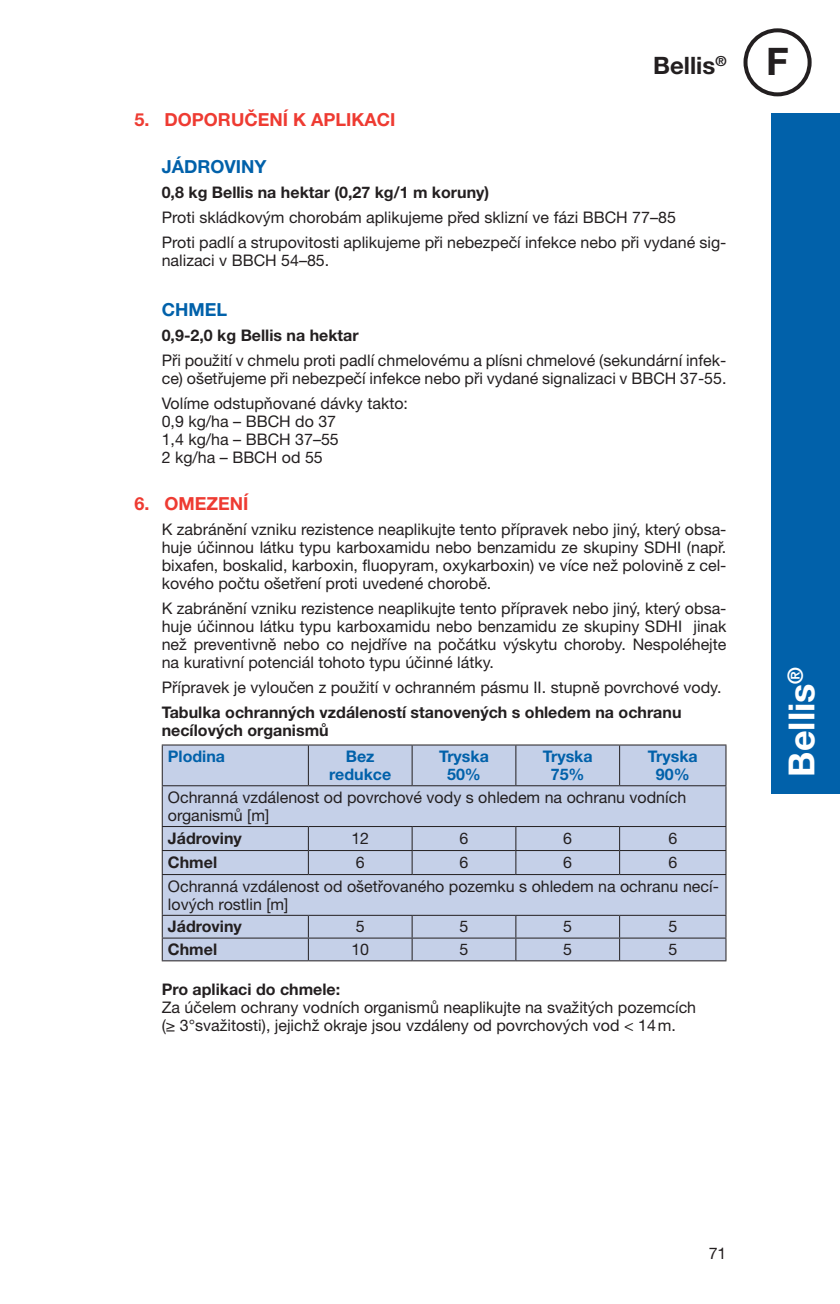
<style>
.page{position:relative;width:840px;height:1304px;background:#fff}
.page>*{position:absolute;margin:0;border:0;box-sizing:border-box;transform-origin:0 0}
.t1{font:700 38px "Helvetica Neue LT Pro";color:#231f20}
.t2{font:700 36px "Helvetica Neue LT Pro";color:#fff}
.t3{font:700 24px "Helvetica Neue LT Pro";color:#231f20}
.t4{font:700 18px "Helvetica Neue LT Pro";color:#ee3b32}
.t5{font:700 18px "Helvetica Neue LT Pro";color:#0161aa}
.t6{font:16px/18px "Helvetica Neue LT Pro";color:#231f20}
.t7{font:700 16px/18px "Helvetica Neue LT Pro";color:#231f20}
.t8{font:700 16px/18px "Helvetica Neue LT Pro";color:#0161aa;text-align:center}
</style>
<div class="page">
<div style="left:771px;top:113px;width:68px;height:681px;background:#0161aa"></div>
<div style="left:743px;top:28px;width:68px;height:68px;border:4px solid #231f20;border-radius:50%"></div>
<div style="left:163px;top:745px;width:562px;height:215px;background:#c5d0e8"></div>
<hr style="left:725px;top:786px;width:1px;height:40px;background:#231f20">
<hr style="left:725px;top:875px;width:1px;height:40px;background:#231f20">
<hr style="left:162px;top:744px;width:146px;height:1px;background:#231f20">
<hr style="left:162px;top:745px;width:1px;height:40px;background:#231f20">
<hr style="left:308px;top:744px;width:104px;height:1px;background:#231f20">
<hr style="left:308px;top:745px;width:1px;height:40px;background:#231f20">
<hr style="left:412px;top:744px;width:103px;height:1px;background:#231f20">
<hr style="left:515px;top:744px;width:104px;height:1px;background:#231f20">
<hr style="left:619px;top:744px;width:107px;height:1px;background:#231f20">
<hr style="left:725px;top:745px;width:1px;height:40px;background:#231f20">
<svg style="left:162px;top:827px;width:1px;height:47px"></svg>
<svg style="left:725px;top:827px;width:1px;height:47px"></svg>
<svg style="left:162px;top:916px;width:1px;height:44px"></svg>
<svg style="left:725px;top:916px;width:1px;height:44px"></svg>
<hr style="left:411px;top:745px;width:1px;height:40px;background:#231f20">
<hr style="left:162px;top:785px;width:146px;height:1px;background:#231f20">
<hr style="left:162px;top:786px;width:1px;height:40px;background:#231f20">
<hr style="left:308px;top:785px;width:104px;height:1px;background:#231f20">
<hr style="left:412px;top:785px;width:103px;height:1px;background:#231f20">
<hr style="left:515px;top:785px;width:104px;height:1px;background:#231f20">
<hr style="left:619px;top:785px;width:107px;height:1px;background:#231f20">
<hr style="left:162px;top:826px;width:146px;height:1px;background:#231f20">
<hr style="left:308px;top:826px;width:104px;height:1px;background:#231f20">
<hr style="left:412px;top:826px;width:103px;height:1px;background:#231f20">
<hr style="left:515px;top:826px;width:104px;height:1px;background:#231f20">
<hr style="left:619px;top:826px;width:107px;height:1px;background:#231f20">
<hr style="left:162px;top:850px;width:146px;height:1px;background:#231f20">
<hr style="left:308px;top:850px;width:104px;height:1px;background:#231f20">
<hr style="left:412px;top:850px;width:103px;height:1px;background:#231f20">
<hr style="left:515px;top:850px;width:104px;height:1px;background:#231f20">
<hr style="left:619px;top:850px;width:107px;height:1px;background:#231f20">
<hr style="left:162px;top:874px;width:146px;height:1px;background:#231f20">
<hr style="left:162px;top:875px;width:1px;height:40px;background:#231f20">
<hr style="left:308px;top:874px;width:104px;height:1px;background:#231f20">
<hr style="left:412px;top:874px;width:103px;height:1px;background:#231f20">
<hr style="left:515px;top:874px;width:104px;height:1px;background:#231f20">
<hr style="left:619px;top:874px;width:107px;height:1px;background:#231f20">
<hr style="left:162px;top:915px;width:146px;height:1px;background:#231f20">
<hr style="left:308px;top:915px;width:104px;height:1px;background:#231f20">
<hr style="left:412px;top:915px;width:103px;height:1px;background:#231f20">
<hr style="left:515px;top:915px;width:104px;height:1px;background:#231f20">
<hr style="left:619px;top:915px;width:107px;height:1px;background:#231f20">
<hr style="left:162px;top:938px;width:146px;height:1px;background:#231f20">
<hr style="left:308px;top:938px;width:104px;height:1px;background:#231f20">
<hr style="left:412px;top:938px;width:103px;height:1px;background:#231f20">
<hr style="left:515px;top:938px;width:104px;height:1px;background:#231f20">
<hr style="left:619px;top:938px;width:107px;height:1px;background:#231f20">
<hr style="left:162px;top:960px;width:146px;height:1px;background:#231f20">
<hr style="left:308px;top:960px;width:104px;height:1px;background:#231f20">
<hr style="left:412px;top:960px;width:103px;height:1px;background:#231f20">
<hr style="left:515px;top:960px;width:104px;height:1px;background:#231f20">
<hr style="left:619px;top:960px;width:107px;height:1px;background:#231f20">
<hr style="left:515px;top:745px;width:1px;height:40px;background:#231f20">
<hr style="left:618px;top:745px;width:1px;height:40px;background:#231f20">
<svg style="left:308px;top:827px;width:1px;height:47px"></svg>
<svg style="left:308px;top:916px;width:1px;height:44px"></svg>
<svg style="left:411px;top:827px;width:1px;height:47px"></svg>
<svg style="left:411px;top:916px;width:1px;height:44px"></svg>
<svg style="left:515px;top:827px;width:1px;height:47px"></svg>
<svg style="left:515px;top:916px;width:1px;height:44px"></svg>
<svg style="left:618px;top:827px;width:1px;height:47px"></svg>
<svg style="left:618px;top:916px;width:1px;height:44px"></svg>
<h3 class="t3" style="left:652px;top:50px;width:75px">Bellis<sup>®</sup></h3>
<h1 class="t1" style="left:765px;top:37px;width:24px">F</h1>
<p class="t4" style="left:134px;top:108px;width:58px">5. Doporu</p>
<p class="t4" style="left:244px;top:108px;width:25px">čení</p>
<p class="t4" style="left:293px;top:108px;width:30px">k aplikaci</p>
<p class="t5" style="left:162px;top:155px;width:106px">JÁDROVINY</p>
<p class="t7" style="left:162px;top:183px;width:329px">0,8 kg Bellis na hektar (0,27 kg/1 m koruny)</p>
<p class="t6" style="left:162px;top:204px;width:566px;line-height:25px">Proti skládkovým chorobám aplikujeme před sklizní ve fázi BBCH 77–85<br>Proti padlí a strupovitosti aplikujeme při nebezpečí infekce nebo při vydané sig-</p>
<p class="t6" style="left:162px;top:251px;width:169px">nalizaci v BBCH 54–85.</p>
<p class="t5" style="left:162px;top:298px;width:67px">CHMEL</p>
<p class="t7" style="left:162px;top:326px;width:198px">0,9-2,0 kg Bellis na hektar</p>
<p class="t6" style="left:162px;top:351px;width:566px">Při použití v chmelu proti padlí chmelovému a plísni chmelové (sekundární infek&shy;ce) ošetřujeme při nebezpečí infekce nebo při vydané signalizaci v BBCH 37-55.</p>
<p class="t6" style="left:162px;top:394px;width:248px">Volíme odstupňované dávky takto:<br>0,9 kg/ha – BBCH do 37<br>1,4 kg/ha – BBCH 37–55<br>2 kg/ha – BBCH od 55</p>
<p class="t4" style="left:134px;top:492px;width:57px">6. Omezení</p>
<p class="t6" style="left:162px;top:520px;width:566px;text-align:justify">K zabránění vzniku rezistence neaplikujte tento přípravek nebo jiný, který obsa&shy;huje účinnou látku typu karboxamidu nebo benzamidu ze skupiny SDHI (např. bixafen, boskalid, karboxin, fluopyram, oxykarboxin) ve více než polovině z cel&shy;kového počtu ošetření proti uvedené chorobě.</p>
<p class="t6" style="left:162px;top:599px;width:566px;text-align:justify">K zabránění vzniku rezistence neaplikujte tento přípravek nebo jiný, který obsa&shy;huje účinnou látku typu karboxamidu nebo benzamidu ze skupiny SDHI jinak než preventivně nebo co nejdříve na počátku výskytu choroby. Nespoléhejte na kurativní potenciál tohoto typu účinné látky.</p>
<p class="t6" style="left:162px;top:678px;width:561px">Přípravek je vyloučen z použití v ochranném pásmu II. stupně povrchové vody.</p>
<p class="t7" style="left:162px;top:703px;width:521px">Tabulka ochranných vzdáleností stanovených s ohledem na ochranu necílových organismů</p>
<p class="t8" style="left:168px;top:747px;width:59px">Plodina</p>
<p class="t8" style="left:329px;top:747px;width:63px">Bez redukce</p>
<p class="t8" style="left:439px;top:747px;width:51px">Tryska<br>50%</p>
<p class="t8" style="left:542px;top:747px;width:51px">Tryska<br>75%</p>
<p class="t8" style="left:647px;top:747px;width:51px">Tryska<br>90%</p>
<p class="t6" style="left:168px;top:788px;width:519px">Ochranná vzdálenost od povrchové vody s ohledem na ochranu vodních organismů [m]</p>
<p class="t7" style="left:168px;top:828px;width:75px">Jádroviny</p>
<p class="t6" style="left:351px;top:829px;width:19px">12</p>
<p class="t6" style="left:459px;top:829px;width:10px">6</p>
<p class="t6" style="left:563px;top:829px;width:10px">6</p>
<p class="t6" style="left:668px;top:829px;width:10px">6</p>
<p class="t7" style="left:168px;top:852px;width:51px">Chmel</p>
<p class="t6" style="left:355px;top:853px;width:10px">6</p>
<p class="t6" style="left:459px;top:853px;width:10px">6</p>
<p class="t6" style="left:563px;top:853px;width:10px">6</p>
<p class="t6" style="left:168px;top:850px;width:552px;line-height:24px;text-indent:500px">6<br>Ochranná vzdálenost od ošetřovaného pozemku s ohledem na ochranu necí-</p>
<p class="t6" style="left:168px;top:895px;width:122px">lových rostlin [m]</p>
<p class="t7" style="left:168px;top:917px;width:75px">Jádroviny</p>
<p class="t6" style="left:355px;top:917px;width:10px">5</p>
<p class="t6" style="left:459px;top:917px;width:10px">5</p>
<p class="t6" style="left:563px;top:917px;width:10px">5</p>
<p class="t6" style="left:668px;top:917px;width:10px">5</p>
<p class="t7" style="left:168px;top:940px;width:51px">Chmel</p>
<p class="t6" style="left:351px;top:940px;width:19px">10</p>
<p class="t6" style="left:459px;top:940px;width:10px">5</p>
<p class="t6" style="left:563px;top:940px;width:10px">5</p>
<p class="t6" style="left:668px;top:940px;width:10px">5</p>
<p class="t7" style="left:162px;top:980px;width:180px">Pro aplikaci do chmele:</p>
<p class="t6" style="left:162px;top:998px;width:535px">Za účelem ochrany vodních organismů neaplikujte na svažitých pozemcích (≥ 3°svažitosti), jejichž okraje jsou vzdáleny od povrchových vod &lt; 14m.</p>
<h2 class="t2" style="left:778px;top:777px;width:111px;rotate:-90deg">Bellis<sup>®</sup></h2>
<p class="t6" style="left:708px;top:1244px;width:19px">71</p>
</div>
